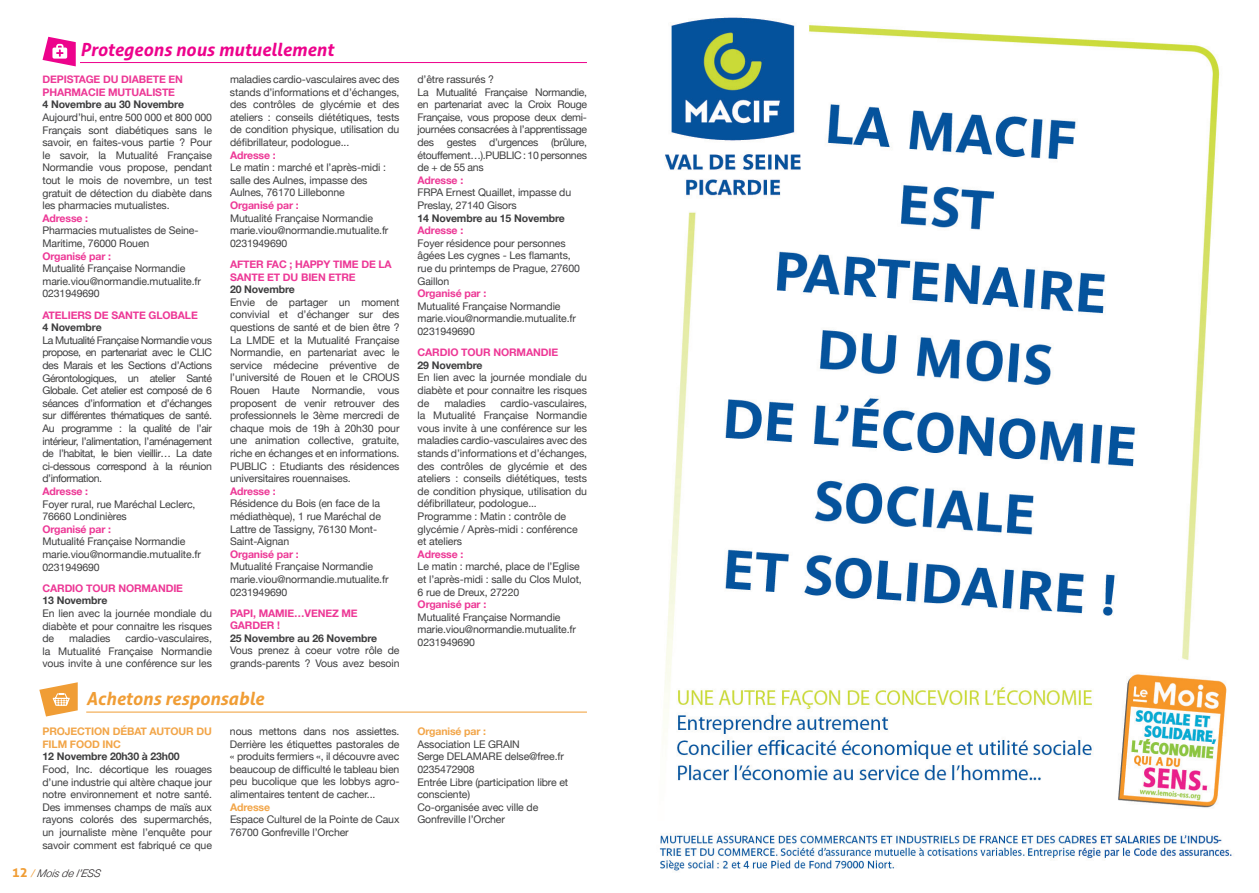
<style>
.page{position:relative;width:1259px;height:893px;background:#fff}
.page>*{position:absolute;margin:0;border:0;box-sizing:border-box;transform-origin:0 0}
.t1{font:italic 700 18px "Aller";color:#ed028c}
.t2{font:italic 700 18px "Aller";color:#f09d35}
.t3{font:10.5px/12.6px "Helvetica Neue";letter-spacing:-.01em;color:#3e3e3f}
.t4{font:700 10.5px/12.6px "Helvetica Neue";letter-spacing:-.01em;color:#ed3896}
.t5{font:10.5px/12.6px "Helvetica Neue";letter-spacing:-.03em;color:#3e3e3f}
.t6{font:700 10.5px "Helvetica Neue";letter-spacing:-.01em;color:#3e3e3f}
.t7{font:700 10.5px/12.6px "Helvetica Neue";letter-spacing:-.01em;color:#f2a548}
.t8{font:italic 300 10.5px "Helvetica Neue";color:#231f20}
.s1{font-family:"Aller";font-weight:700;font-style:normal;font-size:13.5px;color:#f09d35}
.s2{font-weight:400;color:#f09d35}
</style>
<div class="page">
<hr style="left:80px;top:62px;width:507px;height:1px;background:#ed028c">
<hr style="left:86px;top:712px;width:501px;height:1px;background:#f09d35">
<img style="left:659px;top:17px;width:573px;height:854px">
<svg style="left:43px;top:37px;width:33px;height:29px"></svg>
<svg style="left:39px;top:682px;width:39px;height:34px"></svg>
<h1 class="t1" style="left:80px;top:38px;width:255px">Protegeons nous mutuellement</h1>
<p class="t4" style="left:43px;top:73px;width:142px">DEPISTAGE DU DIABETE EN<br>PHARMACIE MUTUALISTE</p>
<p class="t6" style="left:43px;top:96px;width:143px">4 Novembre au 30 Novembre</p>
<p class="t3" style="left:42px;top:112px;width:171px;text-align:justify">Aujourd’hui, entre 500 000 et 800 000<br>Français sont diabétiques sans le savoir, en faites-vous partie ? Pour le savoir, la Mutualité Française Normandie vous propose, pendant tout le mois de novembre, un test gratuit de détection du diabète dans les pharmacies mutualistes.</p>
<p class="t4" style="left:43px;top:212px;width:47px">Adresse :</p>
<p class="t3" style="left:43px;top:225px;width:157px">Pharmacies mutualistes de Seine-<br>Maritime, 76000 Rouen</p>
<p class="t4" style="left:43px;top:250px;width:70px">Organisé par :</p>
<p class="t3" style="left:43px;top:263px;width:160px">Mutualité Française Normandie marie.viou@normandie.mutualite.fr<br>0231949690</p>
<p class="t4" style="left:43px;top:309px;width:157px">ATELIERS DE SANTE GLOBALE</p>
<p class="t6" style="left:43px;top:319px;width:61px">4 Novembre</p>
<p class="t3" style="left:42px;top:334px;width:171px;text-align:justify">La Mutualité Française Normandie vous propose, en partenariat avec le CLIC des Marais et les Sections d’Actions Gérontologiques, un atelier Santé Globale. Cet atelier est composé de 6 séances d’information et d’échanges sur différentes thématiques de santé.<br>Au programme : la qualité de l’air intérieur, l’alimentation, l’aménagement de l’habitat, le bien vieillir… La date ci-dessous correspond à la réunion d’information.</p>
<p class="t4" style="left:42px;top:485px;width:47px">Adresse :</p>
<p class="t3" style="left:42px;top:498px;width:154px">Foyer rural, rue Maréchal Leclerc,<br>76660 Londinières</p>
<p class="t4" style="left:42px;top:523px;width:70px">Organisé par :</p>
<p class="t3" style="left:42px;top:536px;width:160px">Mutualité Française Normandie marie.viou@normandie.mutualite.fr<br>0231949690</p>
<p class="t4" style="left:42px;top:582px;width:142px">CARDIO TOUR NORMANDIE</p>
<p class="t6" style="left:42px;top:592px;width:66px">13 Novembre</p>
<p class="t3" style="left:42px;top:607px;width:171px;text-align:justify">En lien avec la journée mondiale du diabète et pour connaitre les risques de</p>
<p class="t3" style="left:42px;top:633px;width:171px;text-align:justify;text-indent:83px">cardio-vasculaires, la Mutualité Française Normandie vous invite à une conférence sur les</p>
<p class="t3" style="left:69px;top:633px;width:43px">maladies</p>
<p class="t3" style="left:230px;top:74px;width:171px;text-align:justify">maladies cardio-vasculaires avec des stands d’informations et d’échanges, des contrôles de glycémie et des ateliers : conseils diététiques, tests de condition physique, utilisation du défibrillateur, podologue...</p>
<p class="t4" style="left:230px;top:149px;width:47px">Adresse :</p>
<p class="t3" style="left:230px;top:162px;width:158px">Le matin : marché et l’après-midi : salle des Aulnes, impasse des<br>Aulnes, 76170 Lillebonne</p>
<p class="t4" style="left:230px;top:199px;width:70px">Organisé par :</p>
<p class="t3" style="left:230px;top:212px;width:160px">Mutualité Française Normandie marie.viou@normandie.mutualite.fr<br>0231949690</p>
<p class="t4" style="left:230px;top:258px;width:163px">AFTER FAC ; HAPPY TIME DE LA<br>SANTE ET DU BIEN ETRE</p>
<p class="t6" style="left:230px;top:281px;width:66px">20 Novembre</p>
<p class="t3" style="left:230px;top:296px;width:171px;text-align:justify">Envie de partager un moment convivial et d’échanger sur des questions de santé et de bien être ?<br>La LMDE et la Mutualité Française Normandie, en partenariat avec le service médecine préventive de l’université de Rouen et le CROUS Rouen Haute Normandie, vous proposent de venir retrouver des professionnels le 3ème mercredi de chaque mois de 19h à 20h30 pour une animation collective, gratuite, riche en échanges et en informations.<br>PUBLIC : Etudiants des résidences universitaires rouennaises.</p>
<p class="t4" style="left:230px;top:485px;width:47px">Adresse :</p>
<p class="t3" style="left:230px;top:498px;width:152px">Résidence du Bois (en face de la médiathèque), 1 rue Maréchal de<br>Lattre de Tassigny, 76130 Mont-<br>Saint-Aignan</p>
<p class="t4" style="left:230px;top:548px;width:70px">Organisé par :</p>
<p class="t3" style="left:230px;top:561px;width:160px">Mutualité Française Normandie marie.viou@normandie.mutualite.fr<br>0231949690</p>
<p class="t4" style="left:230px;top:607px;width:129px">PAPI, MAMIE…VENEZ ME<br>GARDER !</p>
<p class="t6" style="left:230px;top:630px;width:149px">25 Novembre au 26 Novembre</p>
<p class="t3" style="left:230px;top:645px;width:171px">Vous prenez à coeur votre rôle de grands-parents ? Vous avez besoin</p>
<h1 class="t2" style="left:86px;top:688px;width:179px">Achetons responsable</h1>
<p class="t7" style="left:43px;top:725px;width:171px">PROJECTION DÉBAT AUTOUR DU<br>FILM FOOD INC</p>
<p class="t6" style="left:43px;top:748px;width:139px">12 Novembre 20h30 à 23h00</p>
<p class="t3" style="left:42px;top:764px;width:171px;text-align:justify">Food, Inc. décortique les rouages d’une industrie qui altère chaque jour notre environnement et notre santé.<br>Des immenses champs de maïs aux rayons colorés des supermarchés, un journaliste mène l’enquête pour savoir comment est fabriqué ce que</p>
<p class="t8" style="left:12px;top:865px;width:93px"><span class="s1">1 2</span> <span class="s2">/</span> Moisde l’ESS</p>
<p class="t3" style="left:230px;top:726px;width:171px;text-align:justify">nous mettons dans nos assiettes.<br>Derrière les étiquettes pastorales de « produits fermiers «, il découvre avec beaucoup de difficulté le tableau bien peu bucolique que les lobbys agro&shy;alimentaires tentent de cacher...</p>
<p class="t7" style="left:230px;top:801px;width:42px">Adresse</p>
<p class="t3" style="left:230px;top:814px;width:171px">Espace Culturel de la Pointe de Caux<br>76700 Gonfreville l’Orcher</p>
<p class="t5" style="left:417px;top:74px;width:171px">d’être rassurés ?<br>La Mutualité Française Normandie, en partenariat avec la Croix Rouge<br>Française, vous propose deux demi&shy;journées consacrées à l’apprentissage des gestes d’urgences (brûlure, étouffement…).PUBLIC : 10 personnes de + de 55 ans</p>
<p class="t4" style="left:417px;top:174px;width:47px">Adresse :</p>
<p class="t3" style="left:417px;top:187px;width:155px">FRPA Ernest Quaillet, impasse du<br>Preslay, 27140 Gisors</p>
<p class="t6" style="left:417px;top:210px;width:149px">14 Novembre au 15 Novembre</p>
<p class="t4" style="left:417px;top:224px;width:47px">Adresse :</p>
<p class="t3" style="left:417px;top:237px;width:164px">Foyer résidence pour personnes âgées Les cygnes - Les flamants, rue du printemps de Prague, 27600<br>Gaillon</p>
<p class="t4" style="left:417px;top:287px;width:70px">Organisé par :</p>
<p class="t3" style="left:417px;top:300px;width:160px">Mutualité Française Normandie marie.viou@normandie.mutualite.fr<br>0231949690</p>
<p class="t4" style="left:417px;top:346px;width:142px">CARDIO TOUR NORMANDIE</p>
<p class="t6" style="left:417px;top:357px;width:66px">29 Novembre</p>
<p class="t3" style="left:417px;top:372px;width:171px;text-align:justify">En lien avec la journée mondiale du diabète et pour connaitre les risques de</p>
<p class="t3" style="left:417px;top:397px;width:171px;text-indent:83px">cardio-vasculaires, la Mutualité Française Normandie vous invite à une conférence sur les maladies cardio-vasculaires avec des stands d’informations et d’échanges, des contrôles de glycémie et des ateliers : conseils diététiques, tests de condition physique, utilisation du défibrillateur, podologue...<br>Programme : Matin : contrôle de glycémie / Après-midi : conférence et ateliers</p>
<p class="t4" style="left:418px;top:548px;width:47px">Adresse :</p>
<p class="t3" style="left:418px;top:561px;width:166px">Le matin : marché, place de l’Eglise et l’après-midi : salle du Clos Mulot,<br>6 rue de Dreux, 27220</p>
<p class="t4" style="left:418px;top:598px;width:70px">Organisé par :</p>
<p class="t3" style="left:418px;top:611px;width:160px">Mutualité Française Normandie marie.viou@normandie.mutualite.fr<br>0231949690</p>
<p class="t3" style="left:444px;top:397px;width:43px">maladies</p>
<p class="t7" style="left:417px;top:725px;width:70px">Organisé par :</p>
<p class="t3" style="left:417px;top:738px;width:152px">Association LE GRAIN<br>Serge DELAMARE delse@free.fr<br>0235472908<br>Entrée Libre (participation libre et consciente)<br>Co-organisée avec ville de<br>Gonfreville l’Orcher</p>
</div>
